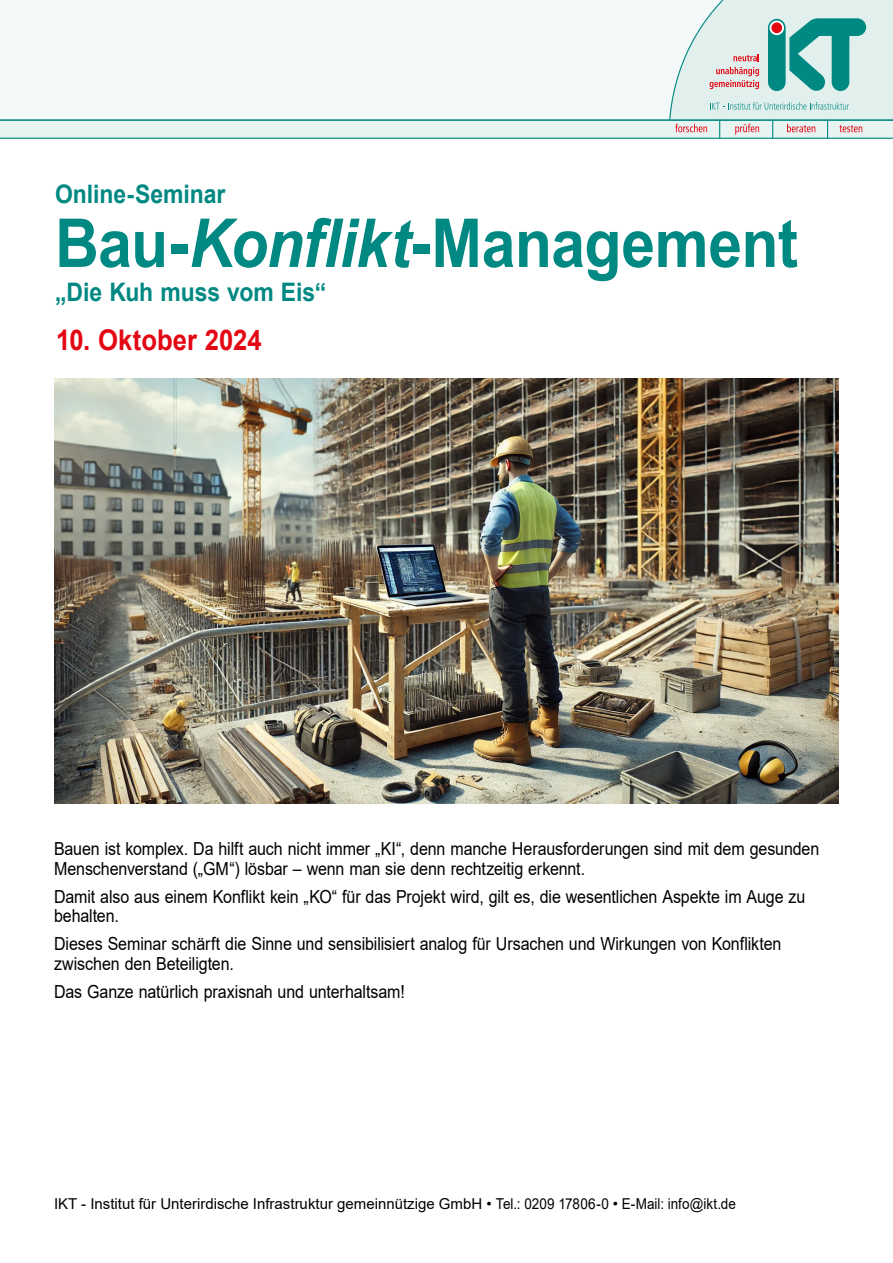
<style>
.page{position:relative;width:893px;height:1263px;background:#fff}
.page>*{position:absolute;margin:0;border:0;box-sizing:border-box;transform-origin:0 0}
.t1{font:700 67.5px "Arial";letter-spacing:-.01em;color:#008882;scale:.9 1}
.t2{font:700 28.5px "Arial";color:#e30613;scale:.9 1}
.t3{font:700 25.5px "Arial";color:#008882;scale:.9 1}
.t4{font:18px/19.5px "Arial";letter-spacing:-.005em;color:#000;scale:.89 1}
.t5{font:15px "Arial";color:#000}
.s1{font-style:italic}
</style>
<div class="page">
<div style="left:0;top:0;width:893px;height:128px;background:#f3f9f8"></div>
<div style="left:0;top:120px;width:893px;height:19px;background:#e8f4f2"></div>
<hr style="left:0;top:138px;width:893px;height:1px;background:#008882">
<hr style="left:0;top:120px;width:893px;height:1px;background:#008882">
<svg style="left:668px;top:0;width:225px;height:138px"></svg>
<img style="left:54px;top:379px;width:785px;height:424px">
<h3 class="t3" style="left:55px;top:176px;width:191px">Online-Seminar</h3>
<h1 class="t1" style="left:55px;top:196px;width:827px">Bau-<span class="s1">Konflikt</span>-Management</h1>
<h3 class="t3" style="left:55px;top:275px;width:303px">„Die Kuh muss vom Eis“</h3>
<h2 class="t2" style="left:56px;top:320px;width:230px">10. Oktober 2024</h2>
<p class="t4" style="left:54px;top:839px;width:861px">Bauen ist komplex. Da hilft auch nicht immer „KI“, denn manche Herausforderungen sind mit dem gesunden<br>Menschenverstand („GM“) lösbar – wenn man sie denn rechtzeitig erkennt.</p>
<p class="t4" style="left:54px;top:886px;width:846px">Damit also aus einem Konflikt kein „KO“ für das Projekt wird, gilt es, die wesentlichen Aspekte im Auge zu behalten.</p>
<p class="t4" style="left:54px;top:934px;width:819px">Dieses Seminar schärft die Sinne und sensibilisiert analog für Ursachen und Wirkungen von Konflikten zwischen den Beteiligten.</p>
<p class="t4" style="left:54px;top:981px;width:396px">Das Ganze natürlich praxisnah und unterhaltsam!</p>
<p class="t5" style="left:54px;top:1193px;width:683px">IKT - Institut für Unterirdische Infrastruktur gemeinnützige GmbH • Tel.: 0209 17806-0 • E-Mail: info@ikt.de</p>
</div>
